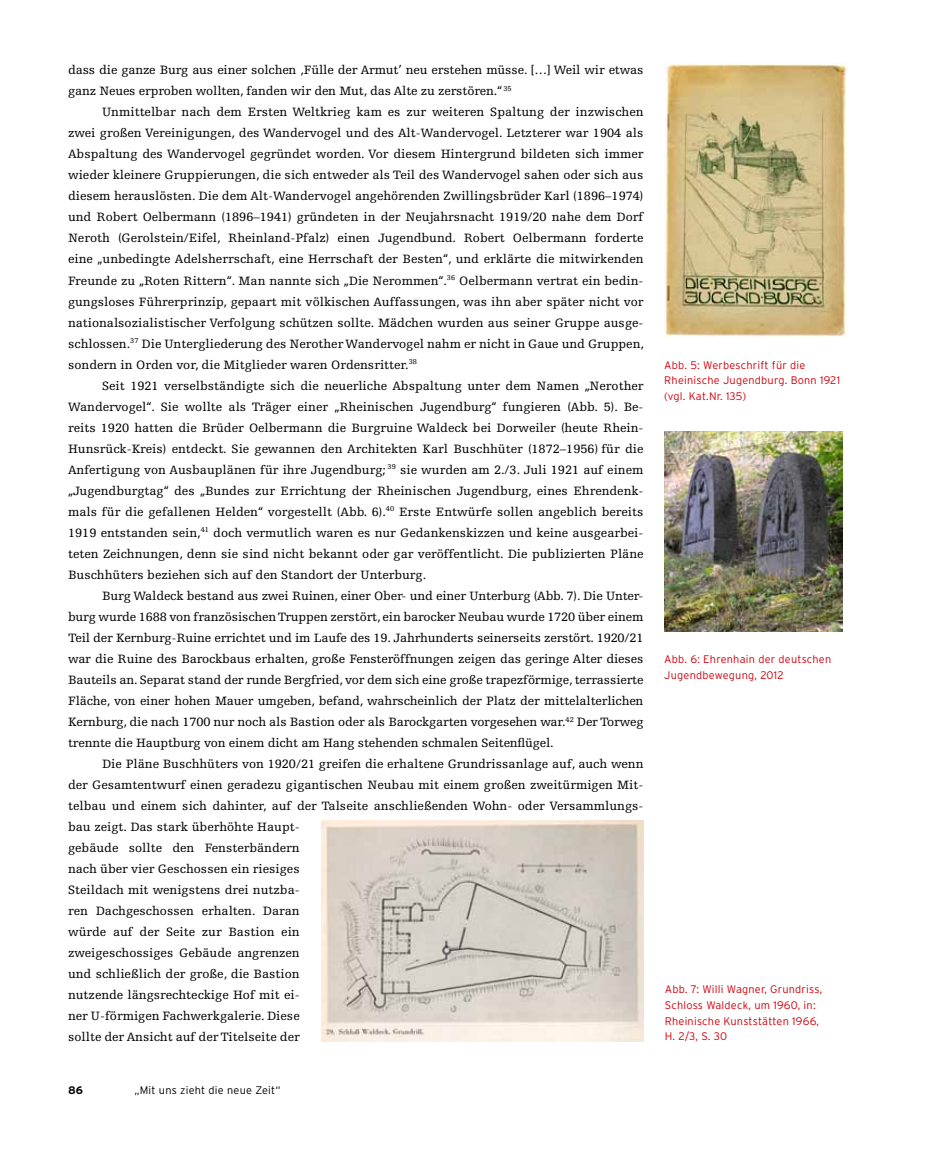
<style>
.page{position:relative;width:936px;height:1149px;background:#fff}
.page>*{position:absolute;margin:0;border:0;box-sizing:border-box;transform-origin:0 0}
.t1{font:12.75px/21px "Egyptienne F";color:#000;text-align:justify}
.t2{font:300 10.95px/15.8px "Interstate";letter-spacing:.02em;color:#d1000d}
.t3{font:300 10.95px "Interstate";letter-spacing:.02em;color:#000}
.t4{font:700 10.95px "Interstate";color:#000}
</style>
<div class="page">
<img style="left:664px;top:64px;width:182px;height:273px">
<img style="left:664px;top:431px;width:178px;height:200px">
<img style="left:321px;top:820px;width:322px;height:220px">
<p class="t1" style="left:68px;top:60px;width:576px">dass die ganze Burg aus einer solchen ‚Fülle der Armut’ neu erstehen müsse. […] Weil wir etwas ganz Neues erproben wollten, fanden wir den Mut, das Alte zu zerstören.“ <sup>35</sup></p>
<p class="t1" style="left:68px;top:102px;width:577px;text-indent:34px">Unmittelbar nach dem Ersten Weltkrieg kam es zur weiteren Spaltung der inzwischen zwei großen Vereinigungen, des Wandervogel und des Alt-Wandervogel. Letzterer war 1904 als Abspaltung des Wandervogel gegründet worden. Vor diesem Hintergrund bildeten sich immer wieder kleinere Gruppierungen, die sich entweder als Teil des Wandervogel sahen oder sich aus diesem herauslösten. Die dem Alt-Wandervogel angehörenden Zwillingsbrüder Karl (1896–1974) und Robert Oelbermann (1896–1941) gründeten in der Neujahrsnacht 1919/20 nahe dem Dorf Neroth (Gerolstein/Eifel, Rheinland-Pfalz) einen Jugendbund. Robert Oelbermann forderte eine „unbedingte Adelsherrschaft, eine Herrschaft der Besten“, und erklärte die mitwirkenden Freunde zu „Roten Rittern“. Man nannte sich „Die Nerommen“.<sup>36</sup> Oelbermann vertrat ein bedin&shy;gungsloses Führerprinzip, gepaart mit völkischen Auffassungen, was ihn aber später nicht vor nationalsozialistischer Verfolgung schützen sollte. Mädchen wurden aus seiner Gruppe ausge&shy;schlossen.<sup>37</sup> Die Untergliederung des Nerother Wandervogel nahm er nicht in Gaue und Gruppen, sondern in Orden vor, die Mitglieder waren Ordensritter.<sup>38</sup></p>
<p class="t1" style="left:68px;top:375px;width:577px;text-indent:34px">Seit 1921 verselbständigte sich die neuerliche Abspaltung unter dem Namen „Nerother Wandervogel“. Sie wollte als Träger einer „Rheinischen Jugendburg“ fungieren (Abb. 5). Be&shy;reits 1920 hatten die Brüder Oelbermann die Burgruine Waldeck bei Dorweiler (heute Rhein-Hunsrück-Kreis) entdeckt. Sie gewannen den Architekten Karl Buschhüter (1872–1956) für die Anfertigung von Ausbauplänen für ihre Jugendburg; <sup>39</sup> sie wurden am 2./3. Juli 1921 auf einem „Jugendburgtag“ des „Bundes zur Errichtung der Rheinischen Jugendburg, eines Ehrendenk&shy;mals für die gefallenen Helden“ vorgestellt (Abb. 6).<sup>40</sup> Erste Entwürfe sollen angeblich bereits 1919 entstanden sein,<sup>41</sup> doch vermutlich waren es nur Gedankenskizzen und keine ausgearbei&shy;teten Zeichnungen, denn sie sind nicht bekannt oder gar veröffentlicht. Die publizierten Pläne Buschhüters beziehen sich auf den Standort der Unterburg.</p>
<p class="t1" style="left:68px;top:585px;width:577px;text-indent:34px">Burg Waldeck bestand aus zwei Ruinen, einer Ober- und einer Unterburg (Abb. 7). Die Unter&shy;burg wurde 1688 von französischen Truppen zerstört, ein barocker Neubau wurde 1720 über einem Teil der Kernburg-Ruine errichtet und im Laufe des 19. Jahrhunderts seinerseits zerstört. 1920/21 war die Ruine des Barockbaus erhalten, große Fensteröffnungen zeigen das geringe Alter dieses Bauteils an. Separat stand der runde Bergfried, vor dem sich eine große trapezförmige, terrassierte Fläche, von einer hohen Mauer umgeben, befand, wahrscheinlich der Platz der mittelalterlichen Kernburg, die nach 1700 nur noch als Bastion oder als Barockgarten vorgesehen war.<sup>42</sup> Der Torweg trennte die Hauptburg von einem dicht am Hang stehenden schmalen Seitenflügel.</p>
<p class="t1" style="left:68px;top:753px;width:577px;text-align:left;text-indent:34px">Die Pläne Buschhüters von 1920/21 greifen die erhaltene Grundrissanlage auf, auch wenn der Gesamtentwurf einen geradezu gigantischen Neubau mit einem großen zweitürmigen Mit&shy;telbau und einem sich dahinter, auf der Talseite anschließenden Wohn- oder Versammlungs&shy;bau zeigt. Das stark überhöhte Haupt-<br>gebäude sollte den Fensterbändern<br>nach über vier Geschossen ein riesiges<br>Steildach mit wenigstens drei nutzba-<br>ren Dachgeschossen erhalten. Daran<br>würde auf der Seite zur Bastion ein<br>zweigeschossiges Gebäude angrenzen<br>und schließlich der große, die Bastion<br>nutzende längsrechteckige Hof mit ei-<br>ner U-förmigen Fachwerkgalerie. Diese<br>sollte der Ansicht auf der Titelseite der</p>
<p class="t4" style="left:68px;top:1083px;width:17px">86</p>
<p class="t3" style="left:134px;top:1083px;width:148px">„Mit uns zieht die neue Zeit“</p>
<p class="t2" style="left:664px;top:356px;width:177px">Abb. 5: Werbeschrift für die<br>Rheinische Jugendburg. Bonn 1921 (vgl. Kat.Nr. 135)</p>
<p class="t2" style="left:664px;top:650px;width:168px">Abb. 6: Ehrenhain der deutschen<br>Jugendbewegung, 2012</p>
<p class="t2" style="left:664px;top:980px;width:159px">Abb. 7: Willi Wagner, Grundriss,<br>Schloss Waldeck, um 1960, in:<br>Rheinische Kunststätten 1966,<br>H. 2/3, S. 30</p>
</div>
